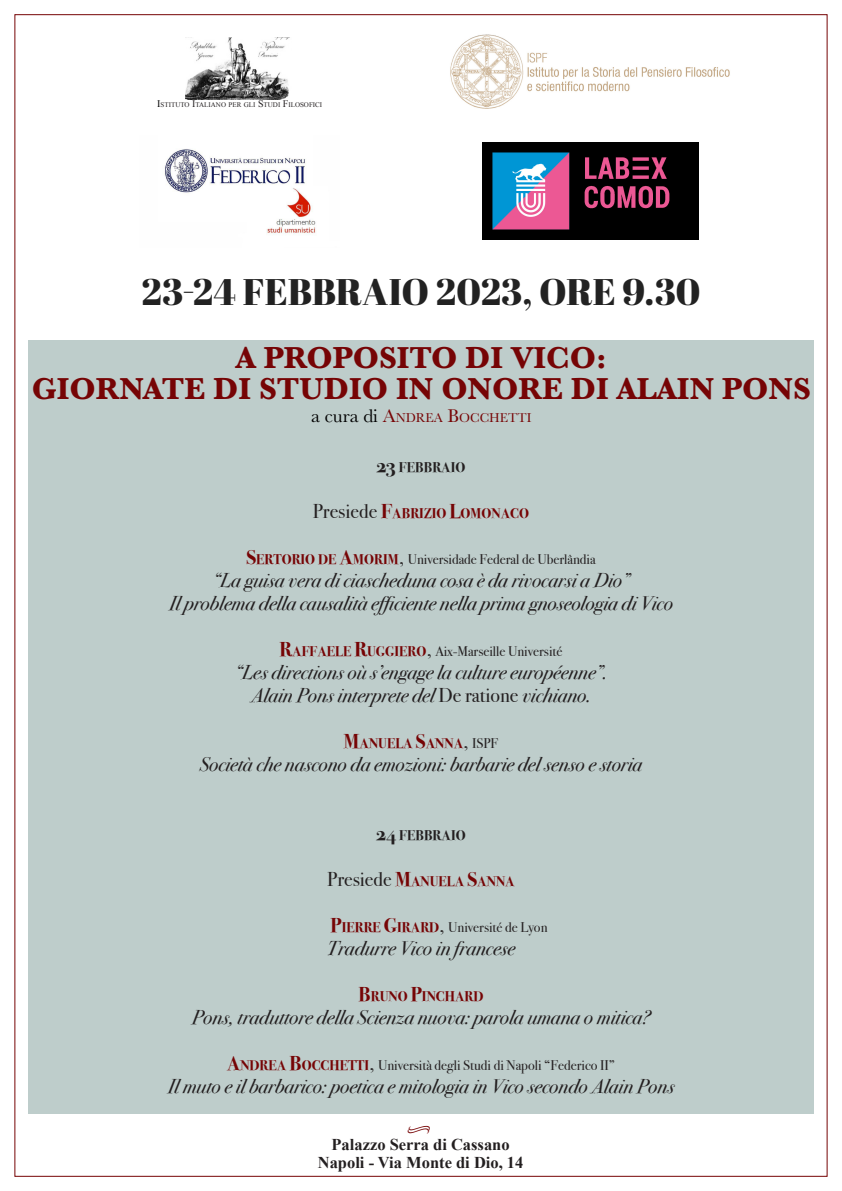
<style>
.page{position:relative;width:842px;height:1191px;background:#fff}
.page>*{position:absolute;margin:0;border:0;box-sizing:border-box;transform-origin:0 0}
.INFO_EVENTO{font:37px "Abril Fatface";color:#222}
.t1{font:700 31.5px/31px "Baskerville";color:#760405;text-align:center}
.t2{font:italic 20px "Bodoni Svty Two OSITCTT";color:#231f20}
.t3{font:700 16.5px "Times New Roman";color:#231f20}
.t4{font:15.2px "Minion Pro";color:#760405}
.t5{font:14px "Bodoni Svty Two OSITCTT";color:#231f20}
.t6{font:700 14px "Bodoni Svty Two OSITCTT";color:#760405}
.t7{font:700 14px "Bodoni Svty Two OSITCTT";color:#231f20}
.t8{font:13.3px "Baskerville";color:#760405}
.t9{font:7px "Times New Roman";color:#231f20}
.s1{font-size:10px;color:#000}
.s2{font-size:10px}
.s3{font-size:19px;color:#000}
.s4{font-size:19px}
.s5{font-size:20px}
.s6{font-weight:400;font-size:20px;color:#231f20}
.s7{font-weight:700;font-size:20px;color:#760405}
.s8{font-weight:700;color:#760405}
.s9{font-style:normal}
.s10{font-weight:400;color:#231f20}
</style>
<div class="page">
<img style="left:185px;top:38px;width:104px;height:61px">
<div style="left:29px;top:340px;width:785px;height:112px;background:#becdcb"></div>
<div style="left:28px;top:443px;width:786px;height:670px;background:#becdcb"></div>
<img style="left:164px;top:149px;width:152px;height:86px">
<img style="left:482px;top:142px;width:216px;height:97px">
<img style="left:450px;top:34px;width:280px;height:75px">
<p class="t9" style="left:157px;top:100px;width:166px"><span class="s1">I</span>STITUTO <span class="s2">I</span>TALIANO PER GLI <span class="s2">S</span> TUDI <span class="s2">F</span>ILOSOFICI</p>
<p class="INFO_EVENTO" style="left:141px;top:266px;width:560px">23-24 FEBBRAIO 2023, ORE 9.30</p>
<p class="t1" style="left:32px;top:342px;width:780px">A PROPOSITO DI VICO:<br>GIORNATE DI STUDIO IN ONORE DI ALAIN PONS</p>
<p class="t8" style="left:311px;top:409px;width:222px"><span class="s3">a cura di</span> <span class="s4">A</span>NDREA <span class="s4">B</span>OCCHETTI</p>
<p class="t7" style="left:377px;top:458px;width:90px"><span class="s5">23</span> FEBBRAIO</p>
<p class="t6" style="left:313px;top:504px;width:218px"><span class="s6">Presiede</span> <span class="s5">F</span>ABRIZIO <span class="s5">L</span>OMONACO</p>
<p class="t5" style="left:246px;top:550px;width:351px"><span class="s7">S</span><span class="s8">ERTORIO DE</span> <span class="s7">A</span><span class="s8">MORIM</span><span class="s5">,</span> Universidade Federal de Uberlândia</p>
<p class="t2" style="left:213px;top:567px;width:418px">“La guisa vera di ciascheduna cosa è da rivocarsi a Dio”</p>
<p class="t2" style="left:169px;top:590px;width:505px">Il problema della causalità efficiente nella prima gnoseologia di Vico</p>
<p class="t5" style="left:279px;top:642px;width:285px"><span class="s7">R</span><span class="s8">AFFAELE</span> <span class="s7">R</span><span class="s8">UGGIERO</span><span class="s5">,</span> Aix-Marseille Université</p>
<p class="t2" style="left:235px;top:659px;width:374px">“Les directions où s’engage la culture européenne”.</p>
<p class="t2" style="left:251px;top:682px;width:341px">Alain Pons interprete del <span class="s9">De ratione</span> vichiano.</p>
<p class="t6" style="left:344px;top:734px;width:156px"><span class="s5">M</span>ANUELA <span class="s5">S</span>ANNA<span class="s6">,</span> <span class="s10">ISPF</span></p>
<p class="t2" style="left:200px;top:751px;width:444px">Società che nascono da emozioni: barbarie del senso e storia</p>
<p class="t7" style="left:376px;top:826px;width:91px"><span class="s5">24</span> FEBBRAIO</p>
<p class="t6" style="left:327px;top:872px;width:189px"><span class="s6">Presiede</span> <span class="s5">M</span>ANUELA <span class="s5">S</span>ANNA</p>
<p class="t5" style="left:330px;top:918px;width:219px"><span class="s7">P</span><span class="s8">IERRE</span> <span class="s7">G</span><span class="s8">IRARD</span><span class="s5">,</span> Université de Lyon</p>
<p class="t2" style="left:327px;top:935px;width:190px">Tradurre Vico in francese</p>
<p class="t6" style="left:358px;top:987px;width:126px"><span class="s5">B</span>RUNO <span class="s5">P</span>INCHARD</p>
<p class="t2" style="left:192px;top:1004px;width:460px">Pons, traduttore della Scienza nuova: parola umana o mitica?</p>
<p class="t5" style="left:227px;top:1056px;width:390px"><span class="s7">A</span><span class="s8">NDREA</span> <span class="s7">B</span><span class="s8">OCCHETTI</span><span class="s5">,</span> Università degli Studi di Napoli “Federico II”</p>
<p class="t2" style="left:168px;top:1073px;width:508px">Il muto e il barbarico: poetica e mitologia in Vico secondo Alain Pons</p>
<p class="t4" style="left:407px;top:1118px;width:26px">•</p>
<p class="t3" style="left:332px;top:1132px;width:180px">Palazzo Serra di Cassano</p>
<p class="t3" style="left:318px;top:1151px;width:207px">Napoli - Via Monte di Dio, 14</p>
</div>
